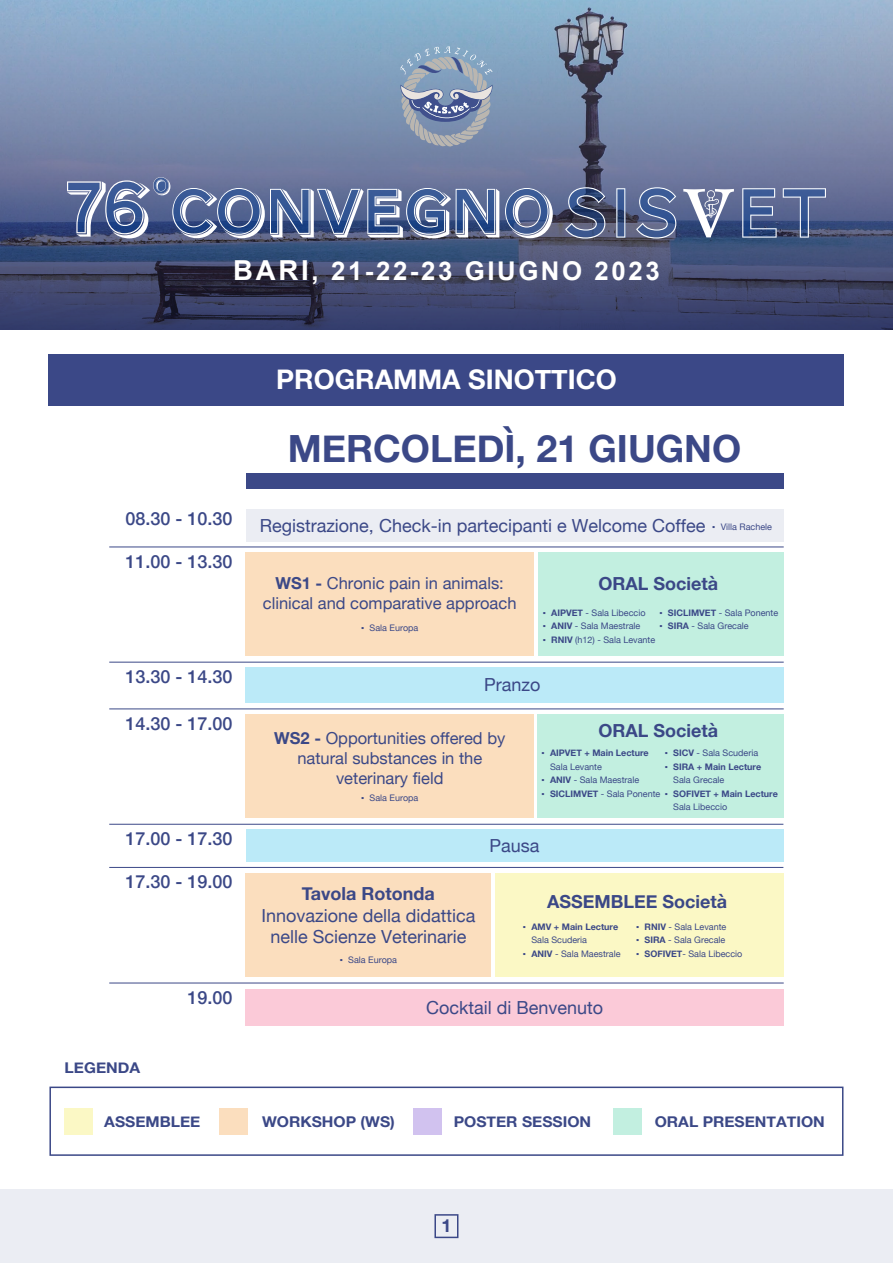
<style>
.page{position:relative;width:893px;height:1263px;background:#fff}
.page>*{position:absolute;margin:0;border:0;box-sizing:border-box;transform-origin:0 0}
.t1{font:700 37.5px "Helvetica Neue";color:#3b4887}
.t2{font:700 27px "Helvetica Neue";color:#fff}
.t3{font:700 25.8px "Arial";letter-spacing:.1em;color:#fff}
.t4{font:18px/21.6px "Helvetica Neue";color:#3b4887;text-align:center}
.t5{font:500 18px "Helvetica Neue";color:#3b4887}
.t6{font:700 18px "Helvetica Neue";color:#3b4887}
.t7{font:16.5px/19.8px "Helvetica Neue";color:#3b4887;text-align:center}
.t8{font:700 14.85px "Helvetica Neue";color:#3b4887;scale:1.06 1}
.t9{font:9px "Helvetica Neue";color:#3b4887}
.t10{font:700 9px/13.5px "Helvetica Neue";color:#3b4887}
.t11{font:700 9px/13.5px "Helvetica Neue";color:#3b4988}
.t12{font:9px "Helvetica Neue";color:#3b4988}
.s1{font-size:27.6px}
.s2{font-family:"Times New Roman"}
.s3{font-weight:700}
.s4{font-family:"Times New Roman";font-weight:400}
.s5{font-weight:400}
</style>
<div class="page">
<svg style="left:0;top:0;width:893px;height:330px;background:#67789a"></svg>
<svg style="left:565px;top:187px;width:40px;height:52px;background:#556181"></svg>
<svg style="left:616px;top:188px;width:9px;height:50px"></svg>
<svg style="left:636px;top:187px;width:40px;height:52px;background:#62739d"></svg>
<svg style="left:742px;top:188px;width:35px;height:50px;background:#5a6f9c"></svg>
<svg style="left:783px;top:188px;width:43px;height:50px;background:#576892"></svg>
<svg style="left:505px;top:188px;width:48px;height:50px;background:#7383a7"></svg>
<svg style="left:67px;top:177px;width:432px;height:61px;background:#6d7da5"></svg>
<svg style="left:683px;top:189px;width:51px;height:48px"></svg>
<svg style="left:400px;top:46px;width:93px;height:101px;background:#8b9cb4"></svg>
<div style="left:49px;top:354px;width:795px;height:52px;background:#3b4887"></div>
<div style="left:220px;top:1108px;width:28px;height:26px;background:#fbdebe"></div>
<div style="left:413px;top:1108px;width:28px;height:26px;background:#d1c2ef"></div>
<div style="left:613px;top:1108px;width:28px;height:26px;background:#c2efe0"></div>
<div style="left:65px;top:1108px;width:28px;height:26px;background:#fbf8c5"></div>
<div style="left:49px;top:1086px;width:794px;height:70px;border:2px solid #3b4887"></div>
<div style="left:0;top:1189px;width:893px;height:74px;background:#ebedf3"></div>
<div style="left:434px;top:1214px;width:24px;height:24px;border:2px solid #3b4887"></div>
<div style="left:246px;top:473px;width:537px;height:16px;background:#3b4887"></div>
<div style="left:246px;top:509px;width:537px;height:32px;background:#ebedf3"></div>
<div style="left:246px;top:552px;width:288px;height:104px;background:#fbdebe"></div>
<div style="left:246px;top:714px;width:288px;height:104px;background:#fbdebe"></div>
<div style="left:246px;top:873px;width:245px;height:104px;background:#fbdebe"></div>
<div style="left:246px;top:989px;width:538px;height:37px;background:#fbcad8"></div>
<div style="left:246px;top:667px;width:538px;height:36px;background:#bbeaf8"></div>
<div style="left:246px;top:830px;width:537px;height:32px;background:#bbeaf8"></div>
<hr style="left:109px;top:547px;width:675px;height:1px;background:#3b4887">
<div style="left:538px;top:552px;width:245px;height:104px;background:#c2efe0"></div>
<div style="left:538px;top:714px;width:246px;height:103px;background:#c2efe0"></div>
<div style="left:496px;top:873px;width:288px;height:104px;background:#fbf8c5"></div>
<hr style="left:109px;top:662px;width:675px;height:1px;background:#3b4887">
<hr style="left:109px;top:708px;width:675px;height:1px;background:#3b4887">
<hr style="left:109px;top:824px;width:674px;height:1px;background:#3b4887">
<hr style="left:109px;top:867px;width:674px;height:1px;background:#3b4887">
<hr style="left:109px;top:983px;width:675px;height:1px;background:#3b4887">
<h3 class="t3" style="left:233px;top:254px;width:428px"><span class="s1">BARI</span>, 21-22-23 GIUGNO 2023</h3>
<h2 class="t2" style="left:276px;top:359px;width:342px">PROGRAMMA SINOTTICO</h2>
<h3 class="t5" style="left:125px;top:504px;width:109px">08.30 - 10.30</h3>
<h3 class="t5" style="left:125px;top:547px;width:109px">11.00 - 13.30</h3>
<h3 class="t5" style="left:125px;top:662px;width:109px">13.30 - 14.30</h3>
<h3 class="t5" style="left:125px;top:709px;width:109px">14.30 - 17.00</h3>
<h3 class="t5" style="left:125px;top:824px;width:109px">17.00 - 17.30</h3>
<h3 class="t5" style="left:125px;top:867px;width:109px">17.30 - 19.00</h3>
<h3 class="t8" style="left:65px;top:1056px;width:73px">LEGENDA</h3>
<h3 class="t5" style="left:187px;top:983px;width:47px">19.00</h3>
<h1 class="t1" style="left:288px;top:419px;width:455px">MERCOLEDÌ, 21 GIUGNO</h1>
<h3 class="t4" style="left:260px;top:515px;width:447px">Registrazione, Check-in partecipanti e Welcome Coffee</h3>
<p class="t9" style="left:712px;top:521px;width:61px"><span class="s2">▪</span> Villa Rachele</p>
<h3 class="t7" style="left:263px;top:574px;width:255px"><span class="s3">WS1 -</span> Chronic pain in animals: clinical and comparative approach</h3>
<p class="t9" style="left:361px;top:621px;width:59px"><span class="s2">▪</span> Sala Europa</p>
<h3 class="t6" style="left:598px;top:570px;width:121px">ORAL Società</h3>
<p class="t9" style="left:543px;top:606px;width:104px"><span class="s2">▪</span> <span class="s3">AIPVET</span> - Sala Libeccio</p>
<p class="t9" style="left:543px;top:620px;width:99px"><span class="s2">▪</span> <span class="s3">ANIV</span> - Sala Maestrale</p>
<p class="t9" style="left:543px;top:633px;width:114px"><span class="s2">▪</span> <span class="s3">RNIV</span> (h12) - Sala Levante</p>
<p class="t12" style="left:659px;top:606px;width:120px"><span class="s2">▪</span> <span class="s3">SICLIMVET</span> - Sala Ponente</p>
<p class="t9" style="left:659px;top:620px;width:91px"><span class="s2">▪</span> <span class="s3">SIRA</span> - Sala Grecale</p>
<h3 class="t4" style="left:484px;top:675px;width:58px">Pranzo</h3>
<h3 class="t7" style="left:274px;top:729px;width:233px"><span class="s3">WS2 -</span> Opportunities offered by natural substances in the veterinary field</h3>
<p class="t9" style="left:361px;top:791px;width:59px"><span class="s2">▪</span> Sala Europa</p>
<h3 class="t6" style="left:598px;top:716px;width:121px">ORAL Società</h3>
<p class="t10" style="left:550px;top:747px;width:100px;text-indent:-9px"><span class="s4">▪</span> AIPVET + Main Lecture<br><span class="s5">Sala Levante</span></p>
<p class="t9" style="left:542px;top:774px;width:99px"><span class="s2">▪</span> <span class="s3">ANIV</span> - Sala Maestrale</p>
<p class="t9" style="left:542px;top:787px;width:120px"><span class="s2">▪</span> <span class="s3">SICLIMVET</span> - Sala Ponente</p>
<p class="t9" style="left:665px;top:747px;width:95px"><span class="s2">▪</span> <span class="s3">SICV</span> - Sala Scuderia</p>
<p class="t10" style="left:673px;top:760px;width:89px;text-indent:-9px"><span class="s4">▪</span> SIRA + Main Lecture<br><span class="s5">Sala Grecale</span></p>
<p class="t11" style="left:673px;top:787px;width:106px;text-indent:-9px"><span class="s4">▪</span> SOFIVET + Main Lecture<br><span class="s5">Sala Libeccio</span></p>
<h3 class="t6" style="left:302px;top:880px;width:135px">Tavola Rotonda</h3>
<h3 class="t4" style="left:261px;top:905px;width:216px">Innovazione della didattica nelle Scienze Veterinarie</h3>
<p class="t9" style="left:340px;top:953px;width:59px"><span class="s2">▪</span> Sala Europa</p>
<h3 class="t4" style="left:489px;top:836px;width:52px">Pausa</h3>
<h3 class="t6" style="left:547px;top:887px;width:182px">ASSEMBLEE Società</h3>
<p class="t10" style="left:531px;top:920px;width:88px;text-indent:-9px"><span class="s4">▪</span> AMV + Main Lecture<br><span class="s5">Sala Scuderia</span></p>
<p class="t9" style="left:523px;top:947px;width:99px"><span class="s2">▪</span> <span class="s3">ANIV</span> - Sala Maestrale</p>
<p class="t9" style="left:636px;top:920px;width:92px"><span class="s2">▪</span> <span class="s3">RNIV</span> - Sala Levante</p>
<p class="t9" style="left:636px;top:934px;width:91px"><span class="s2">▪</span> <span class="s3">SIRA</span> - Sala Grecale</p>
<p class="t9" style="left:636px;top:947px;width:108px"><span class="s2">▪</span> <span class="s3">SOFIVET</span>- Sala Libeccio</p>
<h3 class="t4" style="left:426px;top:998px;width:179px">Cocktail di Benvenuto</h3>
<h3 class="t8" style="left:104px;top:1110px;width:92px">ASSEMBLEE</h3>
<h3 class="t8" style="left:262px;top:1110px;width:127px">WORKSHOP (WS)</h3>
<h3 class="t8" style="left:454px;top:1110px;width:131px">POSTER SESSION</h3>
<h3 class="t8" style="left:655px;top:1110px;width:162px">ORAL PRESENTATION</h3>
<h3 class="t6" style="left:441px;top:1211px;width:12px">1</h3>
</div>
